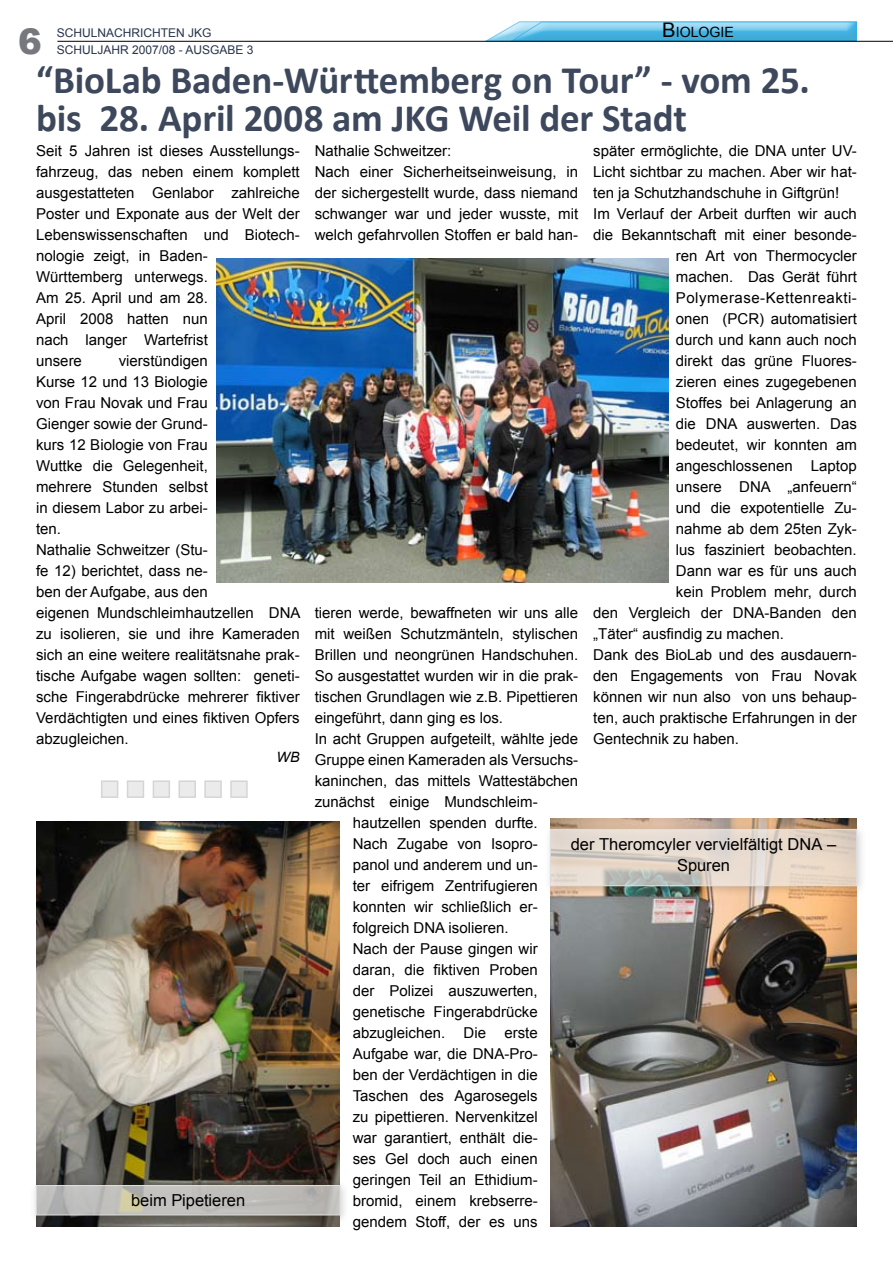
<style>
.page{position:relative;width:893px;height:1263px;background:#fff}
.page>*{position:absolute;margin:0;border:0;box-sizing:border-box;transform-origin:0 0}
.t1{font:700 39px/37.5px "Calibri";letter-spacing:-.005em;color:#3d485c}
.t2{font:900 35.4px "Arial";color:#77787d}
.t3{font:16.5px/21px "Arial";color:#000;text-align:center}
.t4{font:15px/21px "Arial";color:#000}
.t5{font:15px "Arial";letter-spacing:.035em;color:#000}
.t6{font:italic 14.25px "Arial";color:#000}
.t7{font:14.1px "Arial";color:#000}
.t8{font:12px "Arial";color:#27344a}
.s1{font-size:20.25px}
</style>
<div class="page">
<svg style="left:483px;top:21px;width:374px;height:20px;background:#6dc1e5"></svg>
<hr style="left:57px;top:41px;width:836px;height:1px;background:#000">
<div style="left:101px;top:780px;width:17px;height:18px;background:#ebebeb;border:2px solid #d5d5d5"></div>
<div style="left:127px;top:780px;width:17px;height:18px;background:#ebebeb;border:2px solid #d5d5d5"></div>
<div style="left:153px;top:780px;width:17px;height:18px;background:#ebebeb;border:2px solid #d5d5d5"></div>
<div style="left:178px;top:780px;width:18px;height:18px;background:#ebebeb;border:2px solid #d5d5d5"></div>
<div style="left:204px;top:780px;width:18px;height:18px;background:#ebebeb;border:2px solid #d5d5d5"></div>
<div style="left:230px;top:780px;width:18px;height:18px;background:#ebebeb;border:2px solid #d5d5d5"></div>
<img style="left:217px;top:258px;width:451px;height:325px">
<img style="left:550px;top:818px;width:307px;height:409px">
<div style="left:544px;top:823px;width:323px;height:73px;background:#000;opacity:.28"></div>
<svg style="left:552px;top:831px;width:303px;height:53px;background:#dfd4c9"></svg>
<div style="left:550px;top:829px;width:307px;height:57px;border:1px solid #dddedf"></div>
<img style="left:36px;top:822px;width:304px;height:405px">
<div style="left:30px;top:1179px;width:320px;height:46px;background:#000;opacity:.28"></div>
<svg style="left:38px;top:1187px;width:300px;height:26px;background:#bebcb8"></svg>
<div style="left:36px;top:1185px;width:304px;height:30px;border:1px solid #dddedf"></div>
<h2 class="t2" style="left:18px;top:15px;width:25px">6</h2>
<p class="t8" style="left:57px;top:25px;width:155px">Schulnachrichten JKG</p>
<p class="t8" style="left:57px;top:42px;width:198px">Schuljahr 2007/08 - Ausgabe 3</p>
<p class="t7" style="left:662px;top:23px;width:73px"><span class="s1">B</span>IOLOGIE</p>
<h1 class="t1" style="left:36px;top:59px;width:775px">“BioLab Baden-Württemberg on Tour” - vom 25. bis 28. April 2008 am JKG Weil der Stadt</h1>
<p class="t4" style="left:36px;top:140px;width:265px">Seit 5 Jahren ist dieses Ausstellungs&shy;fahrzeug, das neben einem komplett ausgestatteten Genlabor zahlreiche<br>Poster und Exponate aus der Welt der<br>Lebenswissenschaften und Biotech&shy;nologie zeigt, in Baden-<br>Württemberg unterwegs.<br>Am 25. April und am 28.<br>April 2008 hatten nun<br>nach langer Wartefrist<br>unsere</p>
<p class="t4" style="left:36px;top:350px;width:266px;text-indent:83px">vierstündigen<br>Kurse 12 und 13 Biologie<br>von Frau Novak und Frau<br>Gienger sowie der Grund-<br>kurs 12 Biologie von Frau<br>Wuttke die Gelegenheit,<br>mehrere Stunden selbst<br>in diesem Labor zu arbei-<br>ten.<br>Nathalie Schweitzer (Stu-<br>fe 12) berichtet, dass ne-<br>ben der Aufgabe, aus den<br>eigenen Mundschleimhautzellen DNA zu isolieren, sie und ihre Kameraden sich an eine weitere realitätsnahe prak&shy;tische Aufgabe wagen sollten: geneti&shy;sche Fingerabdrücke mehrerer fiktiver<br>Verdächtigten und eines fiktiven Opfers abzugleichen.</p>
<p class="t6" style="left:276px;top:747px;width:25px">WB</p>
<p class="t3" style="left:131px;top:1190px;width:116px">beim Pipetieren</p>
<p class="t4" style="left:315px;top:140px;width:265px">Nathalie Schweitzer:<br>Nach einer Sicherheitseinweisung, in der sichergestellt wurde, dass niemand schwanger war und jeder wusste, mit welch gefahrvollen Stoffen er bald han-</p>
<p class="t4" style="left:593px;top:140px;width:265px">später ermöglichte, die DNA unter UV-</p>
<p class="t4" style="left:593px;top:161px;width:265px">Licht sichtbar zu machen. Aber wir hat-</p>
<p class="t4" style="left:593px;top:182px;width:247px">ten ja Schutzhandschuhe in Giftgrün!</p>
<p class="t4" style="left:593px;top:203px;width:265px">I m Verlauf der Arbeit durften wir auch</p>
<p class="t4" style="left:593px;top:224px;width:265px">die Bekanntschaft mit einer besonde-</p>
<p class="t4" style="left:676px;top:245px;width:183px">ren Art von Thermocycler</p>
<p class="t4" style="left:676px;top:266px;width:182px">machen. Das Gerät führt</p>
<p class="t5" style="left:676px;top:287px;width:182px">Polymerase-Kettenreakti-</p>
<p class="t4" style="left:676px;top:308px;width:182px">onen (PCR) automatisiert</p>
<p class="t4" style="left:676px;top:329px;width:182px">durch und kann auch noch</p>
<p class="t4" style="left:676px;top:350px;width:182px">direkt das grüne Fluores-</p>
<p class="t4" style="left:676px;top:371px;width:182px">zieren eines zugegebenen</p>
<p class="t4" style="left:676px;top:392px;width:182px">Stoffes bei Anlagerung an</p>
<p class="t4" style="left:676px;top:413px;width:182px">die DNA auswerten. Das</p>
<p class="t4" style="left:676px;top:434px;width:182px">bedeutet, wir konnten am</p>
<p class="t4" style="left:676px;top:455px;width:182px">angeschlossenen Laptop</p>
<p class="t4" style="left:676px;top:476px;width:182px">unsere DNA „anfeuern“</p>
<p class="t4" style="left:676px;top:497px;width:182px">und die expotentielle Zu-</p>
<p class="t4" style="left:676px;top:518px;width:182px">nahme ab dem 25ten Zyk-</p>
<p class="t4" style="left:676px;top:539px;width:182px">lus fasziniert beobachten.</p>
<p class="t4" style="left:676px;top:560px;width:182px">Dann war es für uns auch</p>
<p class="t4" style="left:676px;top:581px;width:182px">kein Problem mehr, durch</p>
<p class="t4" style="left:593px;top:602px;width:265px">den Vergleich der DNA-Banden den</p>
<p class="t4" style="left:593px;top:623px;width:192px">„Täter“ ausfindig zu machen.</p>
<p class="t4" style="left:593px;top:644px;width:265px">Dank des BioLab und des ausdauern-</p>
<p class="t4" style="left:593px;top:665px;width:265px">den Engagements von Frau Novak</p>
<p class="t4" style="left:593px;top:686px;width:265px">können wir nun also von uns behaup-</p>
<p class="t4" style="left:593px;top:707px;width:265px">ten, auch praktische Erfahrungen in der</p>
<p class="t4" style="left:593px;top:728px;width:147px">Gentechnik zu haben.</p>
<p class="t4" style="left:315px;top:602px;width:265px">tieren werde, bewaffneten wir uns alle</p>
<p class="t4" style="left:315px;top:623px;width:265px">mit weißen Schutzmänteln, stylischen</p>
<p class="t4" style="left:315px;top:644px;width:265px">Brillen und neongrünen Handschuhen.</p>
<p class="t4" style="left:315px;top:665px;width:265px">So ausgestattet wurden wir in die prak-</p>
<p class="t4" style="left:315px;top:686px;width:265px">tischen Grundlagen wie z.B. Pipettieren</p>
<p class="t4" style="left:315px;top:707px;width:190px">eingeführt, dann ging es los.</p>
<p class="t4" style="left:315px;top:728px;width:265px">I n acht Gruppen aufgeteilt, wählte jede</p>
<p class="t4" style="left:315px;top:749px;width:265px">Gruppe einen Kameraden als Versuchs-</p>
<p class="t4" style="left:315px;top:770px;width:265px">kaninchen, das mittels Wattestäbchen</p>
<p class="t4" style="left:315px;top:791px;width:225px">zunächst einige Mundschleim-</p>
<p class="t4" style="left:353px;top:812px;width:187px">hautzellen spenden durfte.</p>
<p class="t4" style="left:353px;top:833px;width:187px">Nach Zugabe von Isopro-</p>
<p class="t4" style="left:353px;top:854px;width:187px">panol und anderem und un-</p>
<p class="t4" style="left:353px;top:875px;width:187px">ter eifrigem Zentrifugieren</p>
<p class="t4" style="left:353px;top:896px;width:187px">konnten wir schließlich er-</p>
<p class="t4" style="left:353px;top:917px;width:157px">folgreich DNA isolieren.</p>
<p class="t4" style="left:353px;top:938px;width:187px">Nach der Pause gingen wir</p>
<p class="t4" style="left:353px;top:959px;width:187px">daran, die fiktiven Proben</p>
<p class="t4" style="left:353px;top:980px;width:187px">der Polizei auszuwerten,</p>
<p class="t4" style="left:353px;top:1001px;width:187px">genetische Fingerabdrücke</p>
<p class="t4" style="left:353px;top:1022px;width:187px">abzugleichen. Die erste</p>
<p class="t4" style="left:353px;top:1043px;width:187px">Aufgabe war, die DNA-Pro-</p>
<p class="t4" style="left:353px;top:1064px;width:187px">ben der Verdächtigen in die</p>
<p class="t4" style="left:353px;top:1085px;width:187px">Taschen des Agarosegels</p>
<p class="t4" style="left:353px;top:1106px;width:187px">zu pipettieren. Nervenkitzel</p>
<p class="t4" style="left:353px;top:1127px;width:187px">war garantiert, enthält die-</p>
<p class="t4" style="left:353px;top:1148px;width:187px">ses Gel doch auch einen</p>
<p class="t4" style="left:353px;top:1169px;width:187px">geringen Teil an Ethidium-</p>
<p class="t4" style="left:353px;top:1190px;width:187px">bromid, einem krebserre-</p>
<p class="t4" style="left:353px;top:1211px;width:187px">gendem Stoff, der es uns</p>
<p class="t3" style="left:571px;top:834px;width:267px">der Theromcyler vervielfältigt DNA –<br>Spuren</p>
</div>
